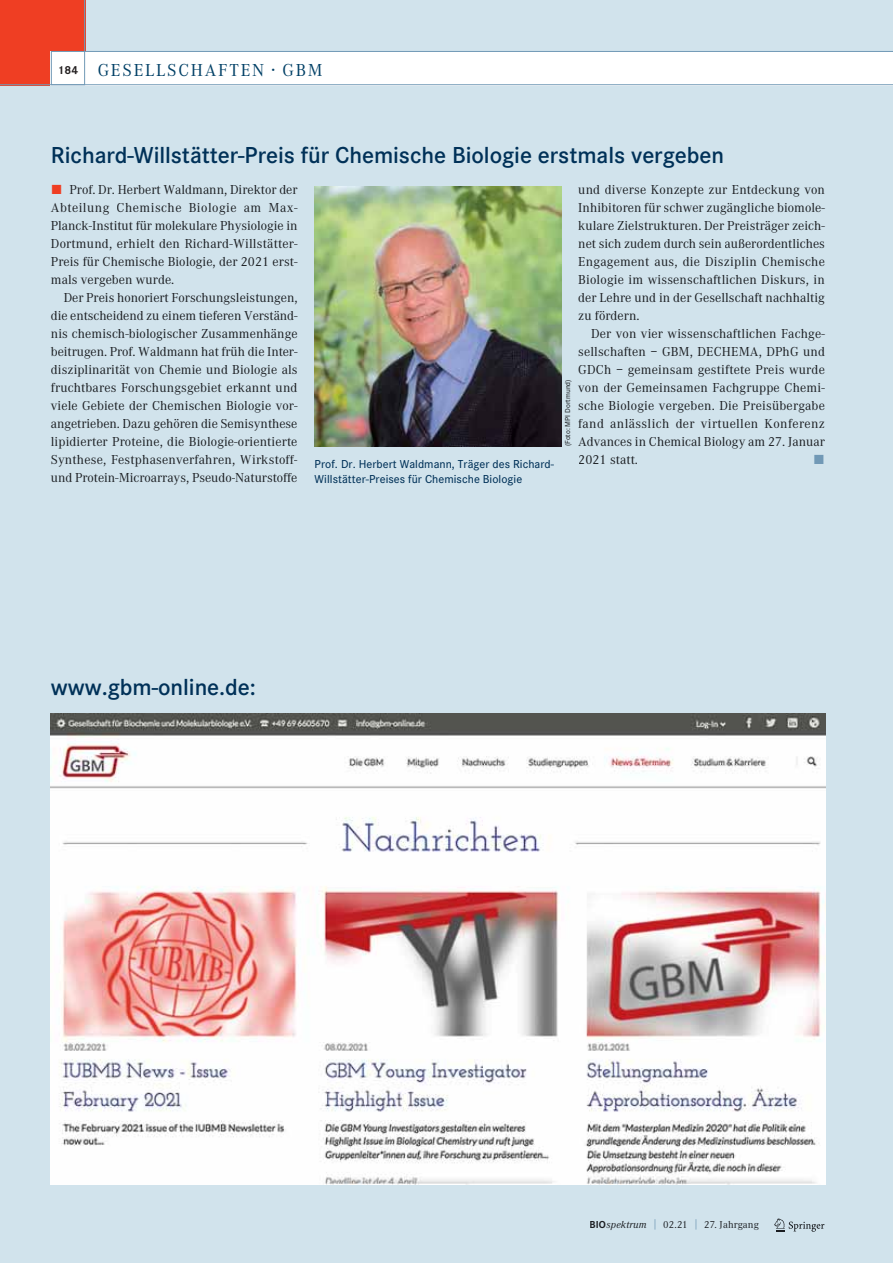
<style>
.page{position:relative;width:893px;height:1263px;background:#d1e3ec}
.page>*{position:absolute;margin:0;border:0;box-sizing:border-box;transform-origin:0 0}
.t1{font:600 24px "Corporate S";letter-spacing:-.005em;color:#003158}
.t2{font:18px "Corporate A";letter-spacing:.1em;color:#004066}
.t3{font:13.5px/18px "Corporate A";letter-spacing:.005em;color:#1a1d21;text-align:justify}
.t4{font:13.5px "The Sans Expert";color:#7199b6}
.t5{font:500 12px "Corporate S";letter-spacing:.005em;color:#003158}
.t6{font:10.5px "Corporate A";letter-spacing:.015em;color:#1a1d21}
.t7{font:500 7.5px "Corporate S";letter-spacing:.005em;color:#1a1d21}
.s1{font-family:"Corporate S";font-weight:700;font-size:12px;color:#231f20}
.s2{font-family:"The Sans Expert";color:#ef3e23}
.s3{font-family:"Corporate S";font-weight:700}
.s4{font-style:italic}
.s5{color:#5584a5}
</style>
<div class="page">
<svg style="left:774px;top:1218px;width:50px;height:14px"></svg>
<div style="left:85px;top:51px;width:808px;height:34px;background:#fff"></div>
<svg style="left:0;top:0;width:85px;height:85px;background:#ef5943"></svg>
<div style="left:51px;top:51px;width:842px;height:34px;border:1px solid #7199b6"></div>
<img style="left:315px;top:186px;width:246px;height:260px">
<img style="left:51px;top:714px;width:774px;height:470px">
<h2 class="t2" style="left:58px;top:63px;width:266px"><span class="s1">184</span> GESELLSCHAFTEN · GBM</h2>
<h1 class="t1" style="left:51px;top:145px;width:675px">Richard-Willstätter-Preis für Chemische Biologie erstmals vergeben</h1>
<p class="t3" style="left:578px;top:182px;width:248px">und diverse Konzepte zur Entdeckung von Inhibitoren für schwer zugängliche biomole&shy;kulare Zielstrukturen. Der Preisträger zeich&shy;net sich zudem durch sein außerordentliches Engagement aus, die Disziplin Chemische Biologie im wissenschaftlichen Diskurs, in der Lehre und in der Gesellschaft nachhaltig zu fördern.</p>
<p class="t3" style="left:578px;top:326px;width:248px;text-indent:13px">Der von vier wissenschaftlichen Fachge&shy;sellschaften – GBM, DECHEMA, DPhG und GDCh – gemeinsam gestiftete Preis wurde von der Gemeinsamen Fachgruppe Chemi&shy;sche Biologie vergeben. Die Preisübergabe fand anlässlich der virtuellen Konferenz Advances in Chemical Biology am 27. Januar</p>
<p class="t5" style="left:315px;top:459px;width:241px">Prof. Dr. Herbert Waldmann, Träger des Richard-</p>
<p class="t3" style="left:578px;top:452px;width:61px">2021 statt.</p>
<p class="t4" style="left:813px;top:455px;width:13px">ó</p>
<p class="t5" style="left:315px;top:474px;width:209px">Willstätter-Preises für Chemische Biologie</p>
<p class="t3" style="left:51px;top:182px;width:248px"><span class="s2">ó</span> Prof. Dr. Herbert Waldmann, Direktor der Abteilung Chemische Biologie am Max-Planck-Institut für molekulare Physiologie in Dortmund, erhielt den Richard-Willstätter-Preis für Chemische Biologie, der 2021 erst&shy;mals vergeben wurde.</p>
<p class="t3" style="left:51px;top:290px;width:248px;text-indent:13px">Der Preis honoriert Forschungsleistungen, die entscheidend zu einem tieferen Verständ&shy;nis chemisch-biologischer Zusammenhänge beitrugen. Prof. Waldmann hat früh die Inter&shy;disziplinarität von Chemie und Biologie als fruchtbares Forschungsgebiet erkannt und viele Gebiete der Chemischen Biologie vor&shy;angetrieben. Dazu gehören die Semisynthese lipidierter Proteine, die Biologie-orientierte Synthese, Festphasenverfahren, Wirkstoff&shy;und Protein-Microarrays, Pseudo-Naturstoffe</p>
<p class="t7" style="left:565px;top:446px;width:68px;rotate:-90deg">(Foto: MPI Dortmund)</p>
<h1 class="t1" style="left:51px;top:678px;width:206px">www.gbm-online.de:</h1>
<p class="t6" style="left:589px;top:1220px;width:171px"><span class="s3">BIO</span><span class="s4">spektrum</span> <span class="s5">|</span> 02.21 <span class="s5">|</span> 27. Jahrgang</p>
</div>
